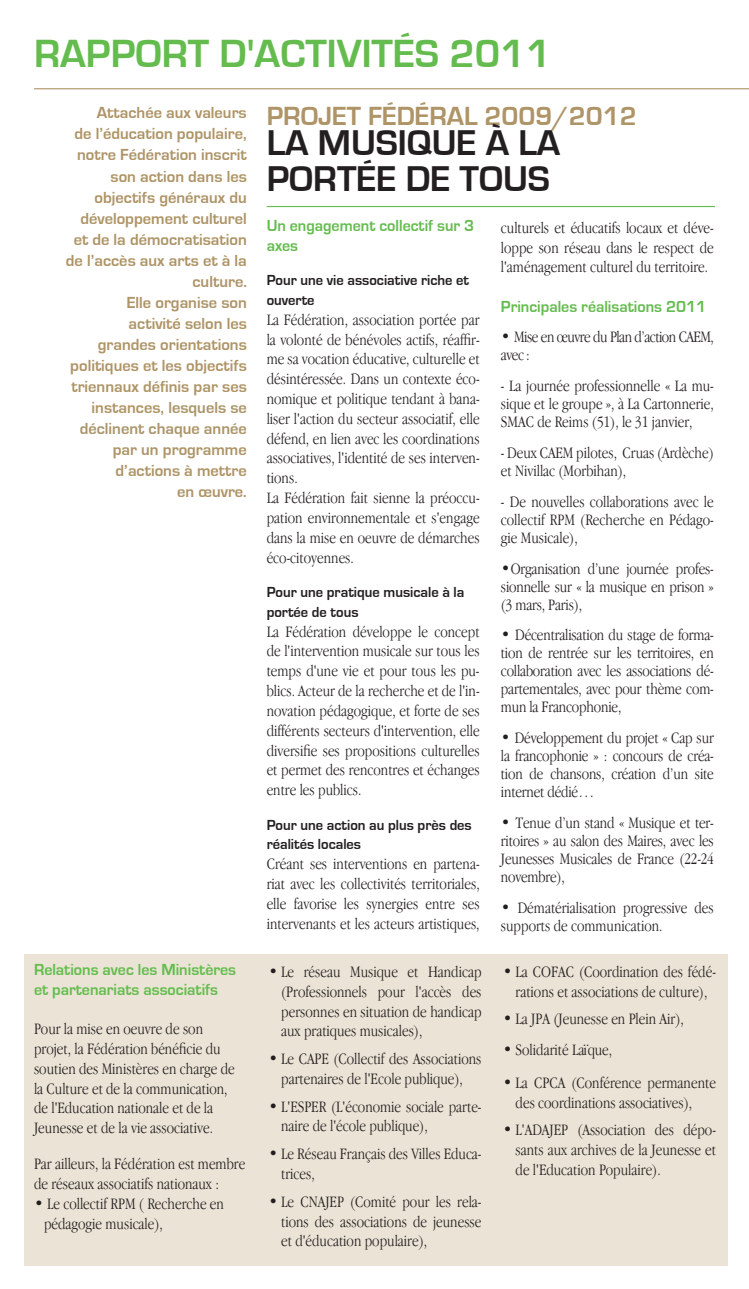
<style>
.page{position:relative;width:749px;height:1289px;background:#fff}
.page>*{position:absolute;margin:0;border:0;box-sizing:border-box;transform-origin:0 0}
.t1{font:700 40.5px "Eurostile";color:#64bc4e}
.t2{font:700 36.9px "Eurostile";color:#231f20}
.t3{font:700 27px "Eurostile";color:#ae9466}
.t4{font:16.5px/19.8px "Garamond Narrow";color:#231f20;text-align:justify}
.t5{font:700 16.5px/21px "Eurostile";color:#ae9466;text-align:right}
.t6{font:700 16.5px/19.5px "Eurostile";color:#64bc4e}
.t7{font:16.5px/18px "Garamond Narrow";letter-spacing:-.03em;color:#231f20}
.t8{font:700 15px/19.8px "Eurostile";color:#231f20}
.s1{color:#aa9569}
</style>
<div class="page">
<hr style="left:748px;top:954px;width:1px;height:311px;background:#e1dace">
<hr style="left:266px;top:206px;width:448px;height:1px;background:#64bc4e">
<hr style="left:34px;top:88px;width:714px;height:1px;background:#ae9466">
<div style="left:24px;top:954px;width:703px;height:311px;background:#ebe4d6"></div>
<h1 class="t1" style="left:34px;top:32px;width:52px">Rapport</h1>
<h1 class="t1" style="left:219px;top:32px;width:56px">d'acti</h1>
<h1 class="t1" style="left:336px;top:32px;width:45px">vités</h1>
<h1 class="t1" style="left:449px;top:32px;width:103px">2011</h1>
<p class="t5" style="left:66px;top:103px;width:182px">Attachée aux valeurs<br>de l’éducation populaire, notre Fédération inscrit son action dans les objectifs généraux du développement culturel et de la démocratisation de l’accès aux arts et à la culture.<br>Elle organise son<br>activité selon les<br>grandes orientations politiques et les objectifs triennaux définis par ses instances, <span class="s1">lesquels se déclinent chaque année</span></p>
<p class="t5" style="left:113px;top:439px;width:135px">par un programme d’actions à mettre en œuvre.</p>
<p class="t6" style="left:34px;top:960px;width:203px">Relations avec les Ministères et partenariats associatifs</p>
<p class="t4" style="left:34px;top:1018px;width:202px;text-align:left">Pour la mise en oeuvre de son projet, la Fédération bénéficie du soutien des Ministères en charge de la Culture et de la communication, de l'Education nationale et de la Jeunesse et de la vie associative.</p>
<p class="t4" style="left:34px;top:1153px;width:213px">Par ailleurs, la Fédération est membre de réseaux associatifs nationaux :</p>
<p class="t4" style="left:44px;top:1193px;width:181px;text-indent:-10px">• Le collectif RPM ( Recherche en pédagogie musicale),</p>
<h3 class="t3" style="left:266px;top:102px;width:33px">Projet</h3>
<h3 class="t3" style="left:368px;top:102px;width:31px">Fédéral</h3>
<h3 class="t3" style="left:484px;top:102px;width:154px">2009/2012</h3>
<h2 class="t2" style="left:266px;top:123px;width:74px">La musi</h2>
<h2 class="t2" style="left:407px;top:123px;width:133px">que à la</h2>
<h2 class="t2" style="left:266px;top:159px;width:23px">portée</h2>
<h2 class="t2" style="left:405px;top:159px;width:78px">de tous</h2>
<p class="t6" style="left:266px;top:216px;width:209px">Un engagement collectif sur 3 axes</p>
<p class="t8" style="left:266px;top:270px;width:204px">Pour une vie associative riche et ouverte</p>
<p class="t4" style="left:266px;top:309px;width:214px;text-align:left">La Fédération, association portée par la volonté de bénévoles actifs, réaffir&shy;me sa vocation éducative, culturelle et désintéressée. Dans un contexte éco&shy;nomique et politique tendant à bana&shy;liser l'action du secteur associatif, elle défend, en lien avec les coordinations associatives, l'identité de ses interven&shy;tions.<br>La Fédération fait sienne la préoccu&shy;pation environnementale et s'engage dans la mise en oeuvre de démarches éco-citoyennes.</p>
<p class="t8" style="left:266px;top:582px;width:199px">Pour une pratique musicale à la portée de tous</p>
<p class="t4" style="left:266px;top:621px;width:214px">La Fédération développe le concept de l'intervention musicale sur tous les temps d'une vie et pour tous les pu&shy;blics. Acteur de la recherche et de l'in&shy;novation pédagogique, et forte de ses différents secteurs d'intervention, elle diversifie ses propositions culturelles et permet des rencontres et échanges entre les publics.</p>
<p class="t8" style="left:266px;top:815px;width:206px">Pour une action au plus près des réalités locales</p>
<p class="t4" style="left:266px;top:854px;width:214px">Créant ses interventions en partena&shy;riat avec les collectivités territoriales, elle favorise les synergies entre ses intervenants et les acteurs artistiques,</p>
<p class="t4" style="left:500px;top:217px;width:214px">culturels et éducatifs locaux et déve&shy;loppe son réseau dans le respect de l'aménagement culturel du territoire.</p>
<p class="t6" style="left:500px;top:297px;width:207px">Principales réalisations 2011</p>
<p class="t7" style="left:500px;top:328px;width:214px">• Mise en œuvre du Plan d’action CAEM, avec :</p>
<p class="t4" style="left:500px;top:377px;width:214px;line-height:18px">- La journée professionnelle « La mu&shy;sique et le groupe », à La Cartonnerie, SMAC de Reims (51), le 31 janvier,</p>
<p class="t4" style="left:500px;top:444px;width:214px;line-height:18px">- Deux CAEM pilotes, Cruas (Ardèche) et Nivillac (Morbihan),</p>
<p class="t4" style="left:500px;top:492px;width:214px;line-height:18px">- De nouvelles collaborations avec le collectif RPM (Recherche en Pédago&shy;gie Musicale),</p>
<p class="t4" style="left:500px;top:559px;width:214px;line-height:18px">•Organisation d’une journée profes&shy;sionnelle sur « la musique en prison » (3 mars, Paris),</p>
<p class="t4" style="left:500px;top:626px;width:214px;line-height:18px">• Décentralisation du stage de forma&shy;tion de rentrée sur les territoires, en collaboration avec les associations dé&shy;partementales, avec pour thème com&shy;mun la Francophonie,</p>
<p class="t4" style="left:500px;top:729px;width:214px;line-height:18px">• Développement du projet « Cap sur la francophonie » : concours de créa&shy;tion de chansons, création d’un site internet dédié…</p>
<p class="t4" style="left:500px;top:813px;width:214px;line-height:18px">• Tenue d’un stand « Musique et ter&shy;ritoires » au salon des Maires, avec les Jeunesses Musicales de France (22-24 novembre),</p>
<p class="t4" style="left:500px;top:898px;width:214px;line-height:18px">• Dématérialisation progressive des supports de communication.</p>
<p class="t4" style="left:281px;top:961px;width:202px;text-indent:-13px">• Le réseau Musique et Handicap (Professionnels pour l'accès des personnes en situation de handicap aux pratiques musicales),</p>
<p class="t4" style="left:268px;top:1048px;width:214px;text-align:center">• Le CAPE (Collectif des Associations partenaires de l'Ecole publique),</p>
<p class="t4" style="left:281px;top:1096px;width:202px;text-indent:-13px">• L'ESPER (L'économie sociale parte&shy;naire de l'école publique),</p>
<p class="t4" style="left:281px;top:1143px;width:202px;text-indent:-13px">• Le Réseau Français des Villes Educa&shy;trices,</p>
<p class="t4" style="left:281px;top:1191px;width:202px;text-indent:-13px">• Le CNAJEP (Comité pour les rela&shy;tions des associations de jeunesse et d'éducation populaire),</p>
<p class="t4" style="left:502px;top:961px;width:214px;text-align:center">• La COFAC (Coordination des fédé&shy;rations et associations de culture),</p>
<p class="t4" style="left:502px;top:1009px;width:182px">• La JPA (Jeunesse en Plein Air),</p>
<p class="t4" style="left:502px;top:1039px;width:111px">• Solidarité Laïque,</p>
<p class="t4" style="left:515px;top:1072px;width:202px;text-indent:-13px">• La CPCA (Conférence permanente des coordinations associatives),</p>
<p class="t4" style="left:515px;top:1120px;width:202px;text-indent:-13px">• L'ADAJEP (Association des dépo&shy;sants aux archives de la Jeunesse et de l'Education Populaire).</p>
</div>
